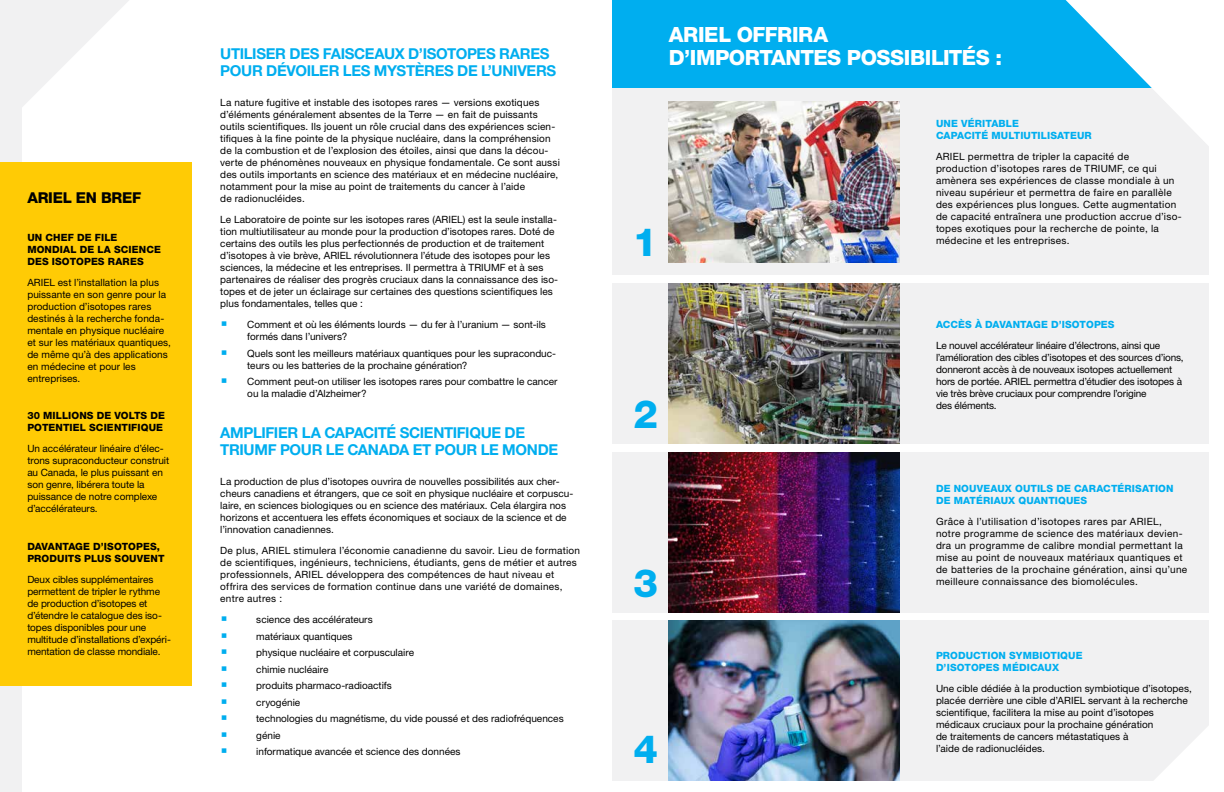
<style>
.page{position:relative;width:1224px;height:792px;background:#fff}
.page>*{position:absolute;margin:0;border:0;box-sizing:border-box;transform-origin:0 0}
.t1{font:800 39px "Helvetica Neue LT Pro";color:#00aeef}
.t2{font:800 21px/23px "Helvetica Neue LT Pro";letter-spacing:-.02em;color:#fff}
.t3{font:700 15px/17px "Helvetica Neue LT Pro";letter-spacing:-.025em;color:#00aeef}
.t4{font:800 15px "Helvetica Neue LT Pro";letter-spacing:-.015em;color:#000101}
.t5{font:10px/12px "Helvetica Neue LT Pro";letter-spacing:.005em;color:#000}
.t6{font:10px/12px "Helvetica Neue LT Pro";letter-spacing:.03em;color:#000}
.t7{font:10px/12px "Helvetica Neue LT Pro";letter-spacing:.025em;color:#000}
.t8{font:10px/12px "Helvetica Neue LT Pro";letter-spacing:.035em;color:#000}
.t9{font:10px/12px "Helvetica Neue LT Pro";letter-spacing:-.015em;color:#000}
.t10{font:800 10px/12px "Helvetica Neue LT Pro";letter-spacing:.01em;color:#00aeef}
.t11{font:800 10px/12px "Helvetica Neue LT Pro";letter-spacing:.015em;color:#000}
</style>
<div class="page">
<div style="left:0;top:0;width:22px;height:792px;background:#f1f1f2"></div>
<div style="left:612px;top:621px;width:597px;height:160px;background:#f1f1f2"></div>
<div style="left:612px;top:87px;width:597px;height:187px;background:#f1f1f2"></div>
<div style="left:612px;top:452px;width:597px;height:160px;background:#f1f1f2"></div>
<div style="left:612px;top:283px;width:597px;height:160px;background:#f1f1f2"></div>
<div style="left:0;top:163px;width:191px;height:523px;background:#ffcb05"></div>
<div style="left:612px;top:0;width:565px;height:87px;background:#00aeef"></div>
<img style="left:669px;top:102px;width:231px;height:160px">
<img style="left:669px;top:621px;width:231px;height:160px">
<img style="left:669px;top:452px;width:231px;height:160px">
<img style="left:669px;top:283px;width:231px;height:160px">
<svg style="left:22px;top:0;width:107px;height:107px"></svg>
<svg style="left:1154px;top:726px;width:55px;height:55px"></svg>
<svg style="left:1066px;top:0;width:143px;height:146px"></svg>
<h3 class="t4" style="left:27px;top:189px;width:116px">ARIEL EN BREF</h3>
<p class="t11" style="left:27px;top:231px;width:135px">UN CHEF DE FILE<br>MONDIAL DE LA SCIENCE<br>DES ISOTOPES RARES</p>
<p class="t5" style="left:27px;top:276px;width:145px">ARIEL est l’installation la plus puissante en son genre pour la production d’isotopes rares destinés à la recherche fonda&shy;mentale en physique nucléaire et sur les matériaux quantiques, de même qu’à des applications en médecine et pour les entreprises.</p>
<p class="t11" style="left:27px;top:410px;width:139px">30 MILLIONS DE VOLTS DE<br>POTENTIEL SCIENTIFIQUE</p>
<p class="t5" style="left:27px;top:443px;width:143px">Un accélérateur linéaire d’élec&shy;trons supraconducteur construit au Canada, le plus puissant en son genre, libérera toute la puissance de notre complexe d’accélérateurs.</p>
<p class="t11" style="left:27px;top:540px;width:139px">DAVANTAGE D’ISOTOPES,<br>PRODUITS PLUS SOUVENT</p>
<p class="t5" style="left:27px;top:573px;width:145px">Deux cibles supplémentaires permettent de tripler le rythme de production d’isotopes et d’étendre le catalogue des iso&shy;topes disponibles pour une multitude d’installations d’expéri&shy;mentation de classe mondiale.</p>
<h3 class="t3" style="left:220px;top:45px;width:337px">UTILISER DES FAISCEAUX D’ISOTOPES RARES<br>POUR DÉVOILER LES MYSTÈRES DE L’UNIVERS</h3>
<p class="t5" style="left:220px;top:97px;width:341px">La nature fugitive et instable des isotopes rares — versions exotiques d’éléments généralement absentes de la Terre — en fait de puissants outils scientifiques. Ils jouent un rôle crucial dans des expériences scien&shy;tifiques à la fine pointe de la physique nucléaire, dans la compréhension de la combustion et de l’explosion des étoiles, ainsi que dans la décou&shy;verte de phénomènes nouveaux en physique fondamentale. Ce sont aussi des outils importants en science des matériaux et en médecine nucléaire, notamment pour la mise au point de traitements du cancer à l’aide<br>de radionucléides.</p>
<p class="t5" style="left:220px;top:214px;width:339px">Le Laboratoire de pointe sur les isotopes rares (ARIEL) est la seule installa&shy;tion multiutilisateur au monde pour la production d’isotopes rares. Doté de certains des outils les plus perfectionnés de production et de traitement d’isotopes à vie brève, ARIEL révolutionnera l’étude des isotopes pour les sciences, la médecine et les entreprises. Il permettra à TRIUMF et à ses partenaires de réaliser des progrès cruciaux dans la connaissance des iso&shy;topes et de jeter un éclairage sur certaines des questions scientifiques les plus fondamentales, telles que :</p>
<p class="t5" style="left:247px;top:319px;width:300px">Comment et où les éléments lourds — du fer à l’uranium — sont-ils formés dans l’univers?</p>
<p class="t5" style="left:247px;top:347px;width:310px">Quels sont les meilleurs matériaux quantiques pour les supraconduc&shy;teurs ou les batteries de la prochaine génération?</p>
<p class="t5" style="left:247px;top:376px;width:312px">Comment peut-on utiliser les isotopes rares pour combattre le cancer ou la maladie d’Alzheimer?</p>
<h3 class="t3" style="left:220px;top:424px;width:339px">AMPLIFIER LA CAPACITÉ SCIENTIFIQUE DE<br>TRIUMF POUR LE CANADA ET POUR LE MONDE</h3>
<p class="t5" style="left:220px;top:476px;width:355px">La production de plus d’isotopes ouvrira de nouvelles possibilités aux cher&shy;cheurs canadiens et étrangers, que ce soit en physique nucléaire et corpuscu&shy;laire, en sciences biologiques ou en science des matériaux. Cela élargira nos horizons et accentuera les effets économiques et sociaux de la science et de l’innovation canadiennes.</p>
<p class="t7" style="left:220px;top:545px;width:361px">De plus, ARIEL stimulera l’économie canadienne du savoir. Lieu de formation de scientifiques, ingénieurs, techniciens, étudiants, gens de métier et autres professionnels, ARIEL développera des compétences de haut niveau et offrira des services de formation continue dans une variété de domaines, entre autres :</p>
<p class="t5" style="left:256px;top:611px;width:309px;line-height:16.5px">science des accélérateurs<br>matériaux quantiques<br>physique nucléaire et corpusculaire<br>chimie nucléaire<br>produits pharmaco-radioactifs<br>cryogénie<br>technologies du magnétisme, du vide poussé et des radiofréquences génie<br>informatique avancée et science des données</p>
<h2 class="t2" style="left:669px;top:23px;width:335px">ARIEL OFFRIRA<br>D’IMPORTANTES POSSIBILITÉS :</h2>
<h1 class="t1" style="left:633px;top:219px;width:26px">1</h1>
<p class="t10" style="left:936px;top:117px;width:157px">UNE VÉRITABLE<br>CAPACITÉ MULTIUTILISATEUR</p>
<p class="t6" style="left:936px;top:150px;width:247px">ARIEL permettra de tripler la capacité de production d’isotopes rares de TRIUMF, ce qui amènera ses expériences de classe mondiale à un niveau supérieur et permettra de faire en parallèle des expériences plus longues. Cette augmentation de capacité entraînera une production accrue d’iso&shy;topes exotiques pour la recherche de pointe, la médecine et les entreprises.</p>
<h1 class="t1" style="left:634px;top:391px;width:26px">2</h1>
<h1 class="t1" style="left:634px;top:560px;width:26px">3</h1>
<h1 class="t1" style="left:634px;top:726px;width:26px">4</h1>
<p class="t10" style="left:936px;top:318px;width:180px">ACCÈS À DAVANTAGE D’ISOTOPES</p>
<p class="t9" style="left:936px;top:339px;width:249px">Le nouvel accélérateur linéaire d’électrons, ainsi que l’amélioration des cibles d’isotopes et des sources d’ions, donneront accès à de nouveaux isotopes actuellement hors de portée. ARIEL permettra d’étudier des isotopes à vie très brève cruciaux pour comprendre l’origine<br>des éléments.</p>
<p class="t10" style="left:936px;top:483px;width:239px">DE NOUVEAUX OUTILS DE CARACTÉRISATION<br>DE MATÉRIAUX QUANTIQUES</p>
<p class="t8" style="left:936px;top:516px;width:253px">Grâce à l’utilisation d’isotopes rares par ARIEL, notre programme de science des matériaux devien&shy;dra un programme de calibre mondial permettant la mise au point de nouveaux matériaux quantiques et de batteries de la prochaine génération, ainsi qu’une meilleure connaissance des biomolécules.</p>
<p class="t10" style="left:936px;top:650px;width:148px">PRODUCTION SYMBIOTIQUE<br>D’ISOTOPES MÉDICAUX</p>
<p class="t5" style="left:936px;top:683px;width:257px">Une cible dédiée à la production symbiotique d’isotopes, placée derrière une cible d’ARIEL servant à la recherche scientifique, facilitera la mise au point d’isotopes médicaux cruciaux pour la prochaine génération<br>de traitements de cancers métastatiques à<br>l’aide de radionucléides.</p>
</div>
